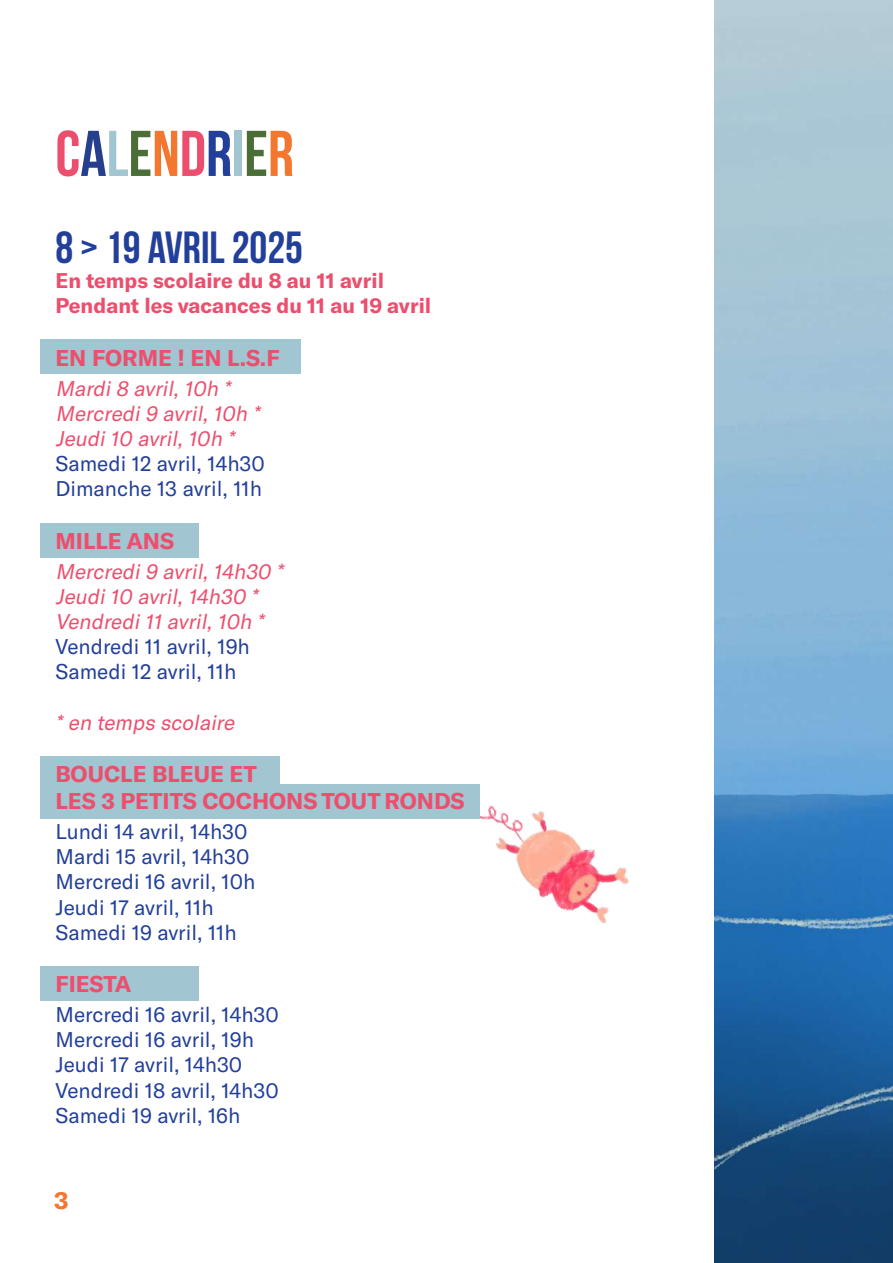
<style>
.page{position:relative;width:893px;height:1263px;background:#fff}
.page>*{position:absolute;margin:0;border:0;box-sizing:border-box;transform-origin:0 0}
.t1{font:700 64.5px "Bebas Neue";color:#ec4f6e}
.t2{font:700 45px "Bebas Neue";color:#223f99}
.t3{font:700 24px "GT America";color:#f3772e}
.t4{font:700 22.5px/27px "GT America";color:#ec4f6e}
.t5{font:21px/25.2px "GT America";color:#223f99}
.t6{font:italic 21px/25.2px "GT America";color:#ec4f6e}
.t7{font:700 21px/25.2px "GT America";color:#ec4f6e}
.s1{color:#253f8e}
.s2{color:#a1c5d1}
.s3{color:#4a6e36}
.s4{color:#f3772e}
.s5{color:#223f99}
</style>
<div class="page">
<img style="left:479px;top:784px;width:150px;height:140px">
<div style="left:40px;top:523px;width:159px;height:35px;background:#a1c5d1"></div>
<div style="left:40px;top:756px;width:240px;height:34px;background:#a1c5d1"></div>
<div style="left:40px;top:784px;width:439px;height:35px;background:#a1c5d1"></div>
<div style="left:40px;top:966px;width:159px;height:35px;background:#a1c5d1"></div>
<div style="left:40px;top:339px;width:260px;height:34px;background:#a1c5d1"></div>
<img style="left:714px;top:0;width:179px;height:1263px">
<h1 class="t1" style="left:55px;top:118px;width:240px">C<span class="s1">A</span><span class="s2">L</span><span class="s3">E</span><span class="s4">N</span>D<span class="s5">R</span><span class="s2">I</span><span class="s3">E</span><span class="s4">R</span></h1>
<h2 class="t2" style="left:55px;top:223px;width:249px">8 &gt; 19 AVRIL 2025</h2>
<p class="t7" style="left:55px;top:268px;width:377px">En temps scolaire du 8 au 11 avril<br>Pendant les vacances du 11 au 19 avril</p>
<p class="t4" style="left:55px;top:344px;width:226px">EN FORME ! EN L.S.F</p>
<p class="t6" style="left:55px;top:376px;width:210px">Mardi8 avril,10h *<br>Mercredi9 avril,10h *<br>Jeudi10 avril,10h *</p>
<p class="t5" style="left:55px;top:451px;width:211px">Samedi 12 avril, 14h30<br>Dimanche 13 avril, 11h</p>
<p class="t4" style="left:55px;top:527px;width:120px">MILLE ANS</p>
<p class="t6" style="left:55px;top:559px;width:233px">Mercredi9 avril,14h30 *<br>Jeudi10 avril,14h30 *<br>Vendredi11 avril,10h *</p>
<p class="t5" style="left:55px;top:634px;width:196px">Vendredi 11 avril, 19h<br>Samedi 12 avril, 11h</p>
<p class="t6" style="left:55px;top:710px;width:185px">*en temps scolaire</p>
<p class="t4" style="left:55px;top:760px;width:411px">BOUCLE BLEUE ET<br>LES 3 PETITS COCHONS TOUT RONDS</p>
<p class="t5" style="left:55px;top:819px;width:201px">Lundi 14 avril, 14h30<br>Mardi 15 avril, 14h30<br>Mercredi 16 avril, 10h<br>Jeudi 17 avril, 11h<br>Samedi 19 avril, 11h</p>
<p class="t4" style="left:55px;top:970px;width:78px">FIESTA</p>
<p class="t5" style="left:55px;top:1002px;width:225px">Mercredi 16 avril, 14h30<br>Mercredi 16 avril, 19h<br>Jeudi 17 avril, 14h30<br>Vendredi 18 avril, 14h30<br>Samedi 19 avril, 16h</p>
<p class="t3" style="left:54px;top:1185px;width:16px">3</p>
</div>
